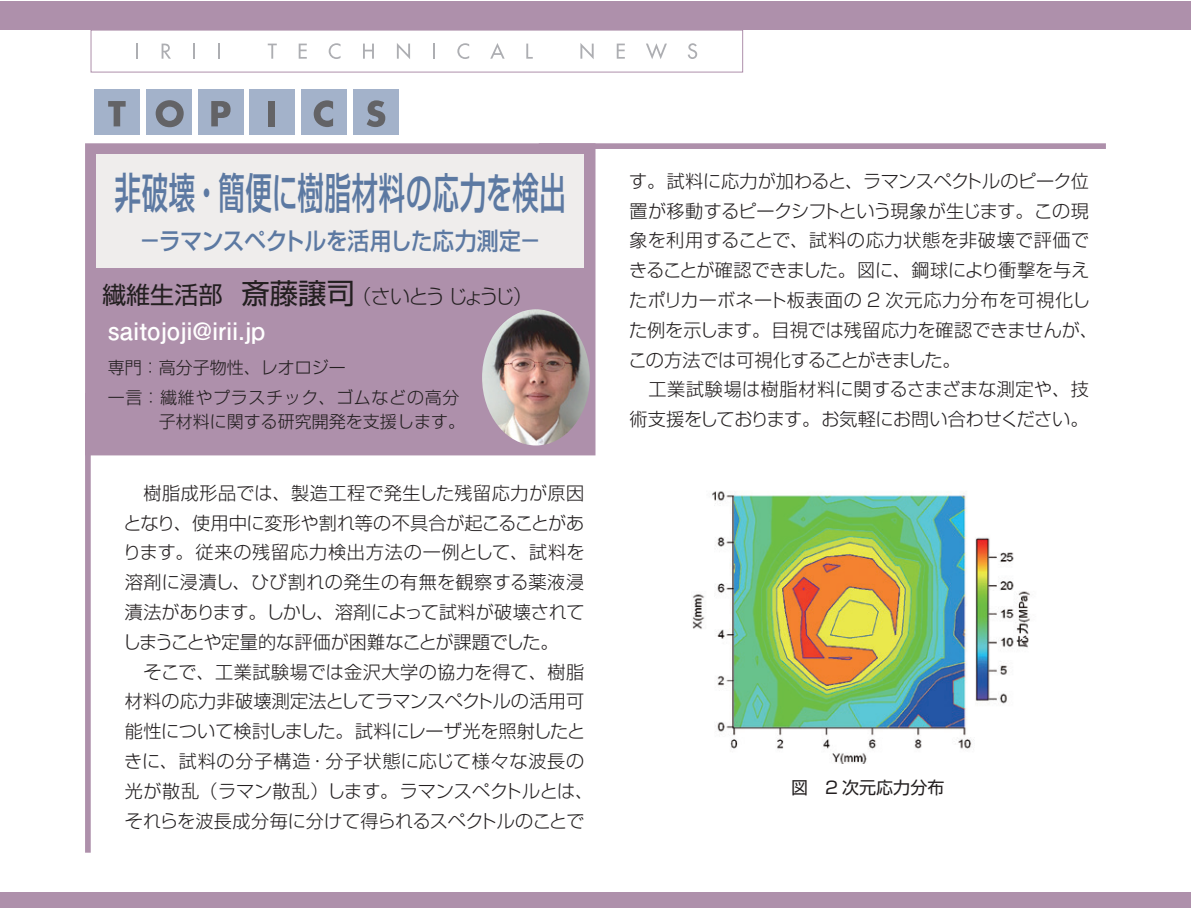
<style>
.page{position:relative;width:1191px;height:908px;background:#fff}
.page>*{position:absolute;margin:0;border:0;box-sizing:border-box;transform-origin:0 0}
.t1{font:500 42.6px "Shin Go Pro";letter-spacing:.025em;color:#5c79a2;scale:.62 1}
.t2{font:500 24px "Shin Go Pro";letter-spacing:-.005em;color:#5c79a2;scale:.9 1}
.t3{font:700 24px "Futo Go B101 Pro";color:#fff}
.t4{font:300 19.8px "Shin Go Pro";letter-spacing:-.185em;color:#231f20}
.t5{font:300 18.2px/29.8px "Shin Go Pro";color:#231f20}
.t6{font:300 17px/29.8px "Shin Go Pro";letter-spacing:.04em;color:#231f20}
.t7{font:300 17px "Shin Go Pro";color:#231f20}
.t8{font:17px "Shin Go Pro";color:#231f20}
.s1{font-weight:400;font-size:24px}
.s2{font-weight:400;font-size:28.4px}
</style>
<div class="page">
<div style="left:91px;top:30px;width:652px;height:42px;border:1px solid #ae90ab"></div>
<svg style="left:136px;top:44px;width:2px;height:15px"></svg>
<svg style="left:162px;top:44px;width:9px;height:15px"></svg>
<svg style="left:193px;top:44px;width:2px;height:15px"></svg>
<svg style="left:218px;top:44px;width:2px;height:15px"></svg>
<svg style="left:268px;top:44px;width:9px;height:15px"></svg>
<svg style="left:299px;top:44px;width:8px;height:15px"></svg>
<svg style="left:329px;top:43px;width:11px;height:16px"></svg>
<svg style="left:363px;top:44px;width:11px;height:15px"></svg>
<svg style="left:397px;top:43px;width:13px;height:16px"></svg>
<svg style="left:433px;top:44px;width:2px;height:15px"></svg>
<svg style="left:457px;top:43px;width:12px;height:16px"></svg>
<svg style="left:490px;top:43px;width:14px;height:16px"></svg>
<svg style="left:526px;top:44px;width:7px;height:15px"></svg>
<svg style="left:580px;top:43px;width:13px;height:16px"></svg>
<svg style="left:617px;top:44px;width:8px;height:15px"></svg>
<svg style="left:646px;top:43px;width:21px;height:16px"></svg>
<svg style="left:687px;top:43px;width:10px;height:16px"></svg>
<div style="left:95px;top:89px;width:45px;height:46px;background:#a3b2ca"></div>
<div style="left:146px;top:89px;width:46px;height:46px;background:#a3b2ca"></div>
<div style="left:198px;top:89px;width:45px;height:46px;background:#a3b2ca"></div>
<div style="left:249px;top:89px;width:46px;height:46px;background:#a3b2ca"></div>
<div style="left:301px;top:89px;width:46px;height:46px;background:#a3b2ca"></div>
<div style="left:353px;top:89px;width:46px;height:46px;background:#a3b2ca"></div>
<svg style="left:108px;top:101px;width:18px;height:25px"></svg>
<svg style="left:156px;top:100px;width:28px;height:27px"></svg>
<svg style="left:211px;top:101px;width:19px;height:25px"></svg>
<div style="left:268px;top:101px;width:7px;height:25px;background:#636366"></div>
<svg style="left:314px;top:100px;width:19px;height:27px"></svg>
<svg style="left:366px;top:100px;width:19px;height:27px"></svg>
<div style="left:85px;top:393px;width:6px;height:459px;background:#ae90ab"></div>
<div style="left:539px;top:143px;width:567px;height:6px;background:#ae90ab"></div>
<div style="left:85px;top:143px;width:510px;height:312px;background:#ae90ab"></div>
<div style="left:96px;top:155px;width:488px;height:113px;background:#efedec"></div>
<img style="left:692px;top:491px;width:338px;height:272px">
<div style="left:0;top:1px;width:1191px;height:29px;background:#ae90ab"></div>
<div style="left:0;top:892px;width:1191px;height:15px;background:#ae90ab"></div>
<img style="left:482px;top:309px;width:108px;height:136px">
<h1 class="t1" style="left:115px;top:158px;width:729px">非破壊・簡便に樹脂材料の応力を検出</h1>
<h2 class="t2" style="left:139px;top:221px;width:448px">－ラマンスペクトルを活用した応力測定－</h2>
<p class="t4" style="left:102px;top:280px;width:432px"><span class="s1">繊維生活部</span> <span class="s2">斎藤譲司</span>（さいとう じょうじ）</p>
<h2 class="t3" style="left:108px;top:312px;width:159px">saitojoji@irii.jp</h2>
<p class="t6" style="left:108px;top:350px;width:353px">専門：高分子物性、レオロジー<br>一言：繊維やプラスチック、ゴムなどの高分</p>
<p class="t7" style="left:159px;top:407px;width:308px">子材料に関する研究開発を支援します。</p>
<p class="t5" style="left:123px;top:475px;width:472px">　樹脂成形品では、製造工程で発生した残留応力が原因となり、使用中に変形や割れ等の不具合が起こることがあります。従来の残留応力検出方法の一例として、試料を溶剤に浸漬し、ひび割れの発生の有無を観察する薬液浸漬法があります。しかし、溶剤によって試料が破壊されてしまうことや定量的な評価が困難なことが課題でした。<br>　そこで、工業試験場では金沢大学の協力を得て、樹脂材料の応力非破壊測定法としてラマンスペクトルの活用可能性について検討しました。試料にレーザ光を照射したときに、試料の分子構造・分子状態に応じて様々な波長の光が散乱（ラマン散乱）します。ラマンスペクトルとは、それらを波長成分毎に分けて得られるスペクトルのことで</p>
<p class="t5" style="left:628px;top:163px;width:471px">す。試料に応力が加わると、ラマンスペクトルのピーク位置が移動するピークシフトという現象が生じます。この現象を利用することで、試料の応力状態を非破壊で評価できることが確認できました。図に、鋼球により衝撃を与えたポリカーボネート板表面の 2 次元応力分布を可視化した例を示します。目視では残留応力を確認できませんが、この方法では可視化することがきました。<br>　工業試験場は樹脂材料に関するさまざまな測定や、技術支援をしております。お気軽にお問い合わせください。</p>
<p class="t8" style="left:791px;top:773px;width:155px">図　2 次元応力分布</p>
</div>
